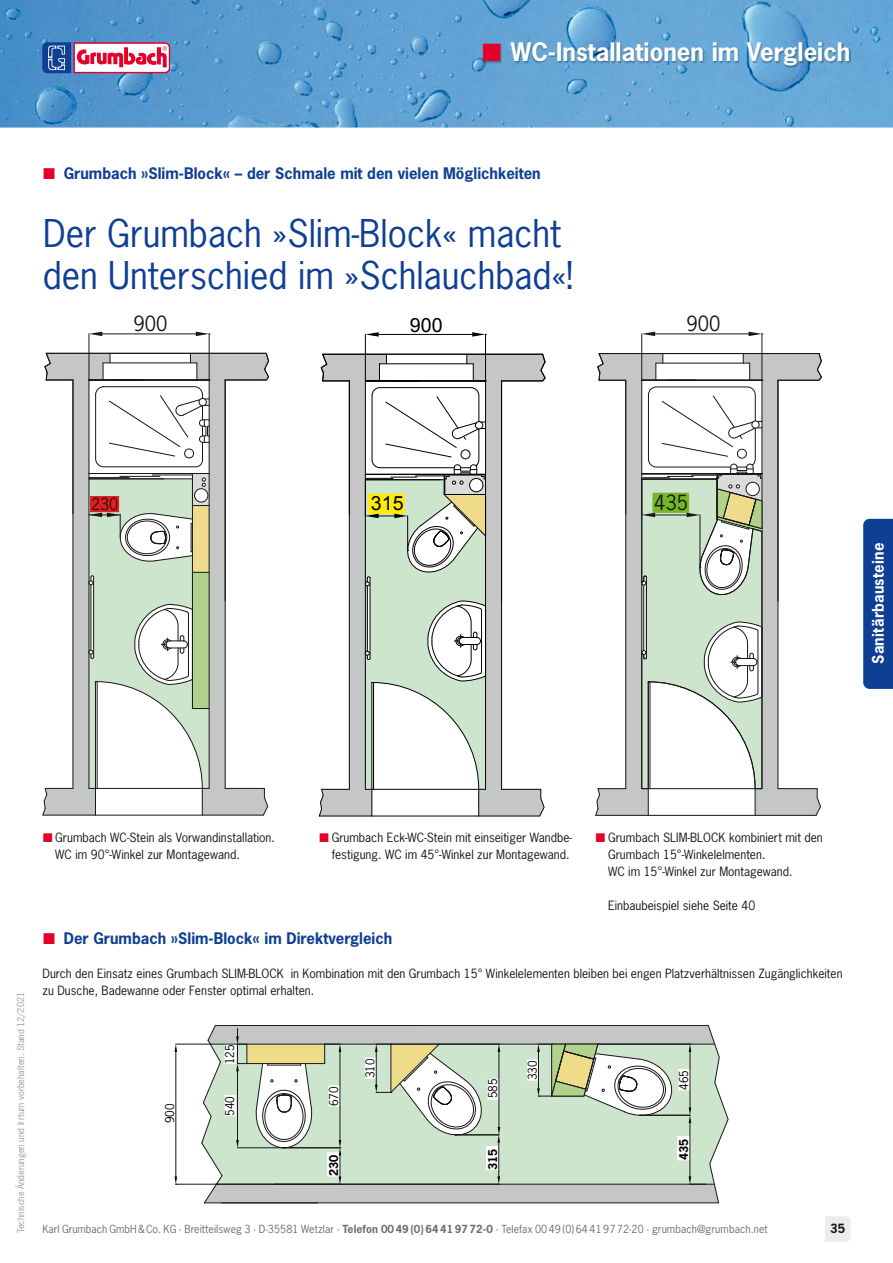
<style>
.page{position:relative;width:893px;height:1263px;background:#fff}
.page>*{position:absolute;margin:0;border:0;box-sizing:border-box;transform-origin:0 0}
.t1{font:36px/42px "News Gothic Std";color:#0f3f93}
.t2{font:700 24px "News Gothic Std";color:#fff}
.t3{font:19.65px "News Gothic Std";color:#181716}
.t4{font:19.65px "Arial";color:#010102}
.t5{font:15.75px "News Gothic Std";color:#181716}
.t6{font:700 15px "News Gothic Std";color:#0f3f93}
.t7{font:700 15px "News Gothic Std";letter-spacing:.015em;color:#fff}
.t8{font:12px/17px "News Gothic Std";color:#181716}
.t9{font:700 12px "News Gothic Std";color:#181716}
.t10{font:11.4px "News Gothic Std";color:#010102}
.t11{font:700 11.4px "News Gothic Std";color:#010102}
.t12{font:10.5px "News Gothic Std";letter-spacing:.01em;color:#6e6e6e}
.t13{font:9px "News Gothic Std";color:#9c9c9d}
.s1{font-weight:700}
</style>
<div class="page">
<img style="left:0;top:0;width:893px;height:128px">
<svg style="left:825px;top:1216px;width:25px;height:26px"></svg>
<img style="left:483px;top:42px;width:368px;height:26px">
<svg style="left:43px;top:43px;width:127px;height:30px"></svg>
<hr style="left:43px;top:815px;width:220px;height:1px;background:#181716">
<hr style="left:89px;top:334px;width:1px;height:46px;background:#181716">
<hr style="left:209px;top:334px;width:1px;height:46px;background:#181716">
<hr style="left:102px;top:333px;width:94px;height:1px;background:#181716">
<svg style="left:89px;top:332px;width:13px;height:4px"></svg>
<svg style="left:43px;top:352px;width:226px;height:463px"></svg>
<svg style="left:196px;top:332px;width:14px;height:4px"></svg>
<hr style="left:319px;top:816px;width:221px;height:1px;background:#010102">
<hr style="left:365px;top:334px;width:1px;height:47px;background:#010102">
<hr style="left:485px;top:334px;width:1px;height:47px;background:#010102">
<hr style="left:379px;top:334px;width:93px;height:1px;background:#010102">
<svg style="left:365px;top:332px;width:14px;height:5px"></svg>
<svg style="left:319px;top:353px;width:226px;height:463px"></svg>
<svg style="left:472px;top:332px;width:15px;height:5px"></svg>
<hr style="left:641px;top:334px;width:1px;height:46px;background:#181716">
<hr style="left:762px;top:334px;width:1px;height:46px;background:#181716">
<hr style="left:655px;top:333px;width:94px;height:1px;background:#181716">
<svg style="left:642px;top:332px;width:13px;height:4px"></svg>
<svg style="left:595px;top:353px;width:227px;height:463px"></svg>
<svg style="left:749px;top:332px;width:14px;height:4px"></svg>
<hr style="left:176px;top:1044px;width:34px;height:1px;background:#181716">
<hr style="left:176px;top:1184px;width:40px;height:1px;background:#181716">
<hr style="left:176px;top:1052px;width:1px;height:124px;background:#181716">
<svg style="left:175px;top:1044px;width:2px;height:8px"></svg>
<svg style="left:175px;top:1176px;width:2px;height:9px"></svg>
<svg style="left:201px;top:1025px;width:527px;height:178px"></svg>
<div style="left:863px;top:519px;width:30px;height:170px;background:#0f3f93"></div>
<svg style="left:483px;top:44px;width:17px;height:17px"></svg>
<h2 class="t2" style="left:511px;top:36px;width:341px">WC-Installationen im Vergleich</h2>
<p class="t6" style="left:64px;top:163px;width:478px">Grumbach »Slim-Block« – der Schmale mit den vielen Möglichkeiten</p>
<h1 class="t1" style="left:43px;top:212px;width:532px">Der Grumbach »Slim-Block« macht den Unterschied im »Schlauchbad«!</h1>
<h3 class="t3" style="left:134px;top:311px;width:35px">900</h3>
<h3 class="t4" style="left:410px;top:312px;width:34px">900</h3>
<h3 class="t3" style="left:686px;top:311px;width:35px">900</h3>
<h3 class="t5" style="left:91px;top:494px;width:29px">230</h3>
<h3 class="t4" style="left:371px;top:491px;width:34px">315</h3>
<h3 class="t3" style="left:654px;top:490px;width:35px">435</h3>
<p class="t7" style="left:868px;top:664px;width:123px;rotate:-90deg">Sanitärbausteine</p>
<p class="t13" style="left:15px;top:1233px;width:243px;rotate:-90deg">Technische Änderungen und Irrtum vorbehalten. Stand 12/2021</p>
<p class="t8" style="left:55px;top:829px;width:221px">Grumbach WC-Stein als Vorwandinstallation.<br>WC im 90°-Winkel zur Montagewand.</p>
<p class="t8" style="left:332px;top:829px;width:242px">Grumbach Eck-WC-Stein mit einseitiger Wandbe&shy;festigung. WC im 45°-Winkel zur Montagewand.</p>
<p class="t8" style="left:608px;top:829px;width:216px">Grumbach SLIM-BLOCK kombiniert mit den<br>Grumbach 15°-Winkelelmenten.<br>WC im 15°-Winkel zur Montagewand.</p>
<p class="t8" style="left:608px;top:897px;width:149px">Einbaubeispiel siehe Seite 40</p>
<p class="t6" style="left:64px;top:928px;width:330px">Der Grumbach »Slim-Block« im Direktvergleich</p>
<p class="t8" style="left:43px;top:965px;width:802px">Durch den Einsatz eines Grumbach SLIM-BLOCK in Kombination mit den Grumbach 15° Winkelelementen bleiben bei engen Platzverhältnissen Zugänglichkeiten zu Dusche, Badewanne oder Fenster optimal erhalten.</p>
<p class="t10" style="left:162px;top:1123px;width:21px;rotate:-90deg">900</p>
<p class="t10" style="left:223px;top:1064px;width:21px;rotate:-90deg">125</p>
<p class="t10" style="left:223px;top:1116px;width:21px;rotate:-90deg">540</p>
<p class="t10" style="left:327px;top:1106px;width:21px;rotate:-90deg">670</p>
<p class="t11" style="left:326px;top:1176px;width:23px;rotate:-90deg">230</p>
<p class="t10" style="left:363px;top:1078px;width:21px;rotate:-90deg">310</p>
<p class="t10" style="left:525px;top:1080px;width:21px;rotate:-90deg">330</p>
<p class="t10" style="left:486px;top:1098px;width:21px;rotate:-90deg">585</p>
<p class="t11" style="left:485px;top:1170px;width:23px;rotate:-90deg">315</p>
<p class="t10" style="left:677px;top:1090px;width:21px;rotate:-90deg">465</p>
<p class="t11" style="left:676px;top:1160px;width:23px;rotate:-90deg">435</p>
<p class="t12" style="left:43px;top:1222px;width:727px">Karl Grumbach GmbH &amp; Co. KG · Breitteilsweg 3 · D-35581 Wetzlar · <span class="s1">Telefon 00 49 (0) 64 41 97 72-0</span> · Telefax 00 49 (0) 64 41 97 72-20 · grumbach@grumbach.net</p>
<p class="t9" style="left:830px;top:1221px;width:16px">35</p>
</div>
